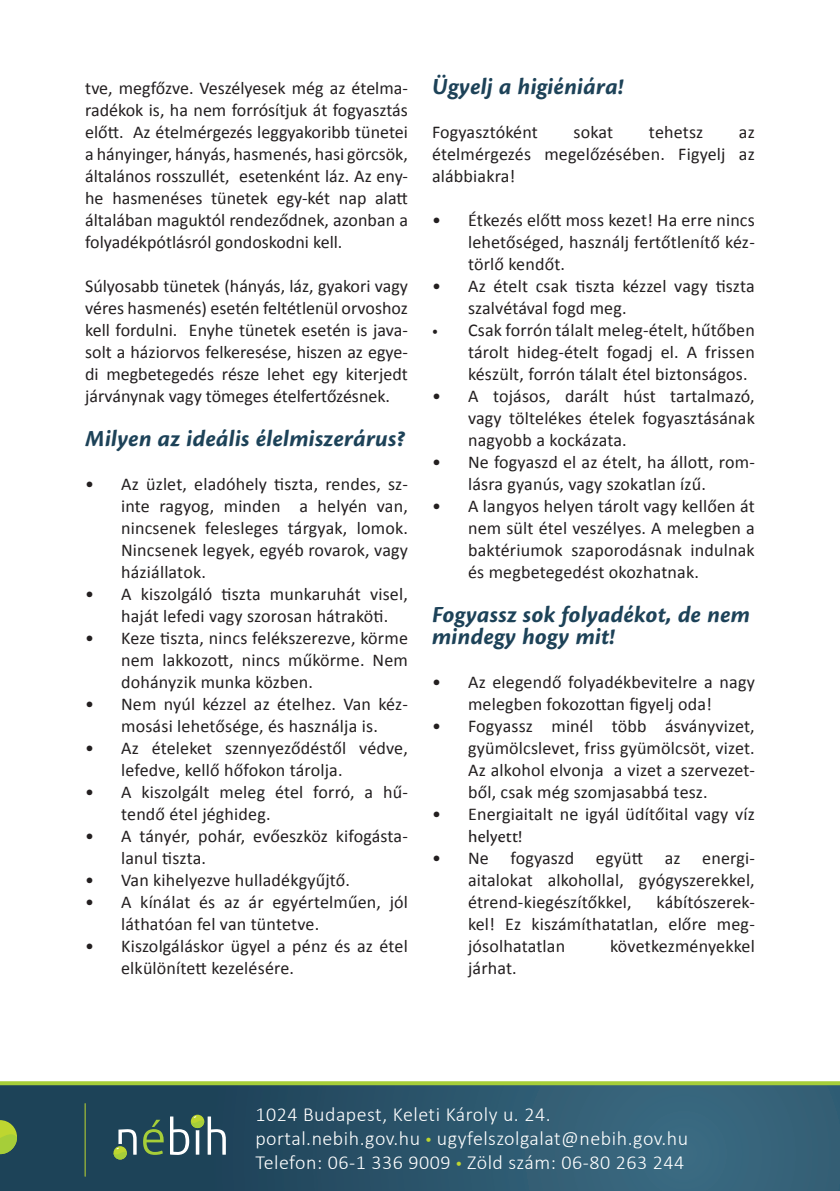
<style>
.page{position:relative;width:840px;height:1191px;background:#fff}
.page>*{position:absolute;margin:0;border:0;box-sizing:border-box;transform-origin:0 0}
.cím{font:24px/22px "Cronos Pro Bold Capt It";letter-spacing:.01em;color:#1d4258}
.t1{font:300 20px "Calibri";letter-spacing:.025em;color:#fff}
.kenyér{font:18px/22px "Calibri";letter-spacing:.01em;color:#231f20;text-align:justify}
.s1{font-family:"Cronos Pro Capt"}
.s2{font-family:"Myriad Pro";font-weight:400;color:#bed630}
</style>
<div class="page">
<div style="left:0;top:1083px;width:839px;height:108px;background:linear-gradient(to right,#1a3e52,#3c6b82)"></div>
<hr style="left:85px;top:1103px;width:1px;height:73px;background:#bed630">
<svg style="left:0;top:1081px;width:839px;height:4px;background:#abd044"></svg>
<svg style="left:0;top:1120px;width:17px;height:34px"></svg>
<svg style="left:143px;top:1119px;width:21px;height:35px"></svg>
<svg style="left:113px;top:1128px;width:24px;height:31px"></svg>
<svg style="left:191px;top:1114px;width:13px;height:14px"></svg>
<svg style="left:170px;top:1116px;width:56px;height:39px"></svg>
<p class="kenyér" style="left:85px;top:77px;width:324px">tve, megfőzve. Veszélyesek még az ételma&shy;radékok is, ha nem forrósítjuk át fogyasztás előtt. Az ételmérgezés leggyakoribb tünetei a hányinger, hányás, hasmenés, hasi görcsök, általános rosszullét, esetenként láz. Az eny&shy;he hasmenéses tünetek egy-két nap alatt általában maguktól rendeződnek, azonban a folyadékpótlásról gondoskodni kell.</p>
<p class="kenyér" style="left:85px;top:275px;width:324px">Súlyosabb tünetek (hányás, láz, gyakori vagy véres hasmenés) esetén feltétlenül orvoshoz kell fordulni. Enyhe tünetek esetén is java&shy;solt a háziorvos felkeresése, hiszen az egye&shy;di megbetegedés része lehet egy kiterjedt járványnak vagy tömeges ételfertőzésnek.</p>
<p class="cím" style="left:85px;top:428px;width:321px">Milyen az ideális élelmiszerárus?</p>
<p class="kenyér" style="left:121px;top:473px;width:288px;text-indent:-36px">• Az üzlet, eladóhely tiszta, rendes, sz&shy;inte ragyog, minden a helyén van, nincsenek felesleges tárgyak, lomok.<br>Nincsenek legyek, egyéb rovarok, vagy háziállatok.</p>
<p class="kenyér" style="left:121px;top:583px;width:288px;text-indent:-36px">• A kiszolgáló tiszta munkaruhát visel, haját lefedi vagy szorosan hátraköti.</p>
<p class="kenyér" style="left:121px;top:627px;width:288px;text-indent:-36px">• Keze tiszta, nincs felékszerezve, körme nem lakkozott, nincs műkörme. Nem dohányzik munka közben.</p>
<p class="kenyér" style="left:85px;top:693px;width:324px;text-align:center">• Nem nyúl kézzel az ételhez. Van kéz&shy;mosási lehetősége, és használja is.</p>
<p class="kenyér" style="left:121px;top:737px;width:288px;text-indent:-36px">• Az ételeket szennyeződéstől védve, lefedve, kellő hőfokon tárolja.</p>
<p class="kenyér" style="left:121px;top:781px;width:288px;text-indent:-36px">• A kiszolgált meleg étel forró, a hű&shy;tendő étel jéghideg.</p>
<p class="kenyér" style="left:121px;top:825px;width:288px;text-indent:-36px">• A tányér, pohár, evőeszköz kifogásta&shy;lanul tiszta.</p>
<p class="kenyér" style="left:85px;top:869px;width:266px">• Van kihelyezve hulladékgyűjtő.</p>
<p class="kenyér" style="left:121px;top:891px;width:288px;text-indent:-36px">• A kínálat és az ár egyértelműen, jól láthatóan fel van tüntetve.</p>
<p class="kenyér" style="left:121px;top:935px;width:288px;text-indent:-36px">• Kiszolgáláskor ügyel a pénz és az étel elkülönített kezelésére.</p>
<p class="cím" style="left:432px;top:76px;width:193px">Ügyelj a higiéniára!</p>
<p class="kenyér" style="left:432px;top:121px;width:107px">Fogyasztóként</p>
<p class="kenyér" style="left:573px;top:121px;width:41px">sokat</p>
<p class="kenyér" style="left:648px;top:121px;width:56px">tehetsz</p>
<p class="kenyér" style="left:432px;top:121px;width:324px;text-indent:307px">az ételmérgezés megelőzésében. Figyelj az alábbiakra!</p>
<p class="kenyér" style="left:468px;top:209px;width:288px;text-indent:-36px">• Étkezés előtt moss kezet! Ha erre nincs lehetőséged, használj fertőtlenítő kéz&shy;törlő kendőt.</p>
<p class="kenyér" style="left:468px;top:275px;width:288px;text-indent:-36px">• Az ételt csak tiszta kézzel vagy tiszta szalvétával fogd meg.</p>
<p class="kenyér" style="left:468px;top:319px;width:288px;text-indent:-36px"><span class="s1">•</span> Csak forrón tálalt meleg-ételt, hűtőben tárolt hideg-ételt fogadj el. A frissen készült, forrón tálalt étel biztonságos.</p>
<p class="kenyér" style="left:468px;top:385px;width:288px;text-indent:-36px">• A tojásos, darált húst tartalmazó, vagy töltelékes ételek fogyasztásának nagyobb a kockázata.</p>
<p class="kenyér" style="left:468px;top:451px;width:288px;text-indent:-36px">• Ne fogyaszd el az ételt, ha állott, rom&shy;lásra gyanús, vagy szokatlan ízű.</p>
<p class="kenyér" style="left:468px;top:495px;width:288px;text-indent:-36px">• A langyos helyen tárolt vagy kellően át nem sült étel veszélyes. A melegben a baktériumok szaporodásnak indulnak és megbetegedést okozhatnak.</p>
<p class="cím" style="left:432px;top:604px;width:319px">Fogyassz sok folyadékot, de nem mindegy hogy mit!</p>
<p class="kenyér" style="left:432px;top:671px;width:324px;text-align:center">• Az elegendő folyadékbevitelre a nagy melegben fokozottan figyelj oda!</p>
<p class="kenyér" style="left:468px;top:715px;width:288px;text-indent:-36px">• Fogyassz minél több ásványvizet, gyümölcslevet, friss gyümölcsöt, vizet.<br>Az alkohol elvonja a vizet a szervezet&shy;ből, csak még szomjasabbá tesz.</p>
<p class="kenyér" style="left:468px;top:803px;width:288px;text-indent:-36px">• Energiaitalt ne igyál üdítőital vagy víz <span class="s1">helyett!</span></p>
<p class="kenyér" style="left:468px;top:847px;width:288px;text-indent:-36px">• Ne fogyaszd együtt az energi&shy;aitalokat alkohollal, gyógyszerekkel, étrend-kiegészítőkkel,</p>
<p class="kenyér" style="left:468px;top:891px;width:288px;text-indent:188px">kábítószerek&shy;kel! Ez kiszámíthatatlan, előre meg&shy;jósolhatatlan</p>
<p class="kenyér" style="left:610px;top:935px;width:146px">következményekkel</p>
<p class="kenyér" style="left:468px;top:957px;width:50px">járhat.</p>
<p class="t1" style="left:255px;top:1101px;width:296px">1024 Budapest, Keleti Károly u. 24.</p>
<p class="t1" style="left:255px;top:1125px;width:434px">portal.nebih.gov.hu <span class="s2">•</span> ugyfelszolgalat@nebih.gov.hu</p>
<p class="t1" style="left:255px;top:1149px;width:430px">Telefon: 06-1 336 9009 <span class="s2">•</span> Zöld szám: 06-80 263 244</p>
</div>
